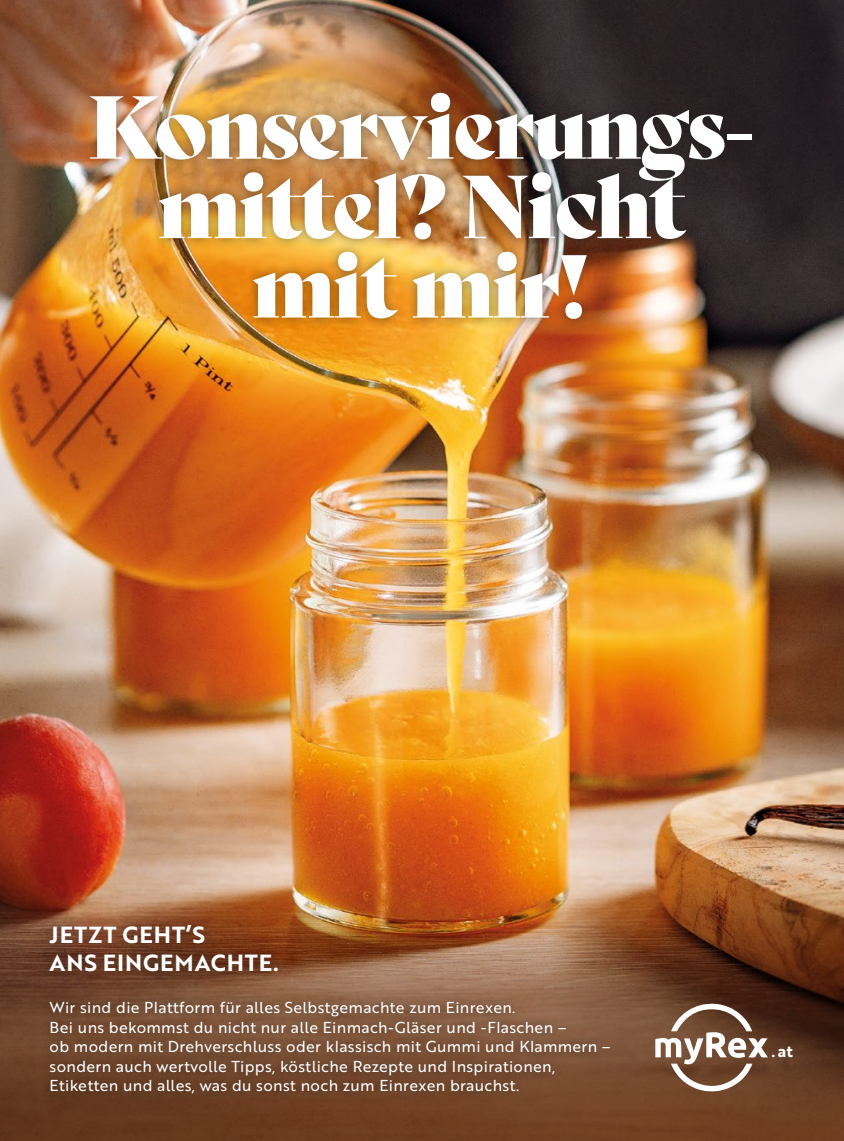
<style>
.page{position:relative;width:844px;height:1141px;background:#fff}
.page>*{position:absolute;margin:0;border:0;box-sizing:border-box;transform-origin:0 0}
.t1{font:86.62px/79.5px "Bely Display";letter-spacing:-.03em;color:#fff;text-align:center}
.t2{font:22.75px/27.3px "Brother 1816 Bold";letter-spacing:.04em;color:#fff}
.t3{font:15.92px "Brother 1816 Bold";color:#fff}
.t4{font:15.4px/19.4px "Brother 1816 Regular";letter-spacing:.02em;color:#fff}
</style>
<div class="page">
<img style="left:0;top:0;width:843px;height:846px">
<div style="left:81px;top:82px;width:681px;height:248px;background:#1d1d1b;opacity:.5"></div>
<img style="left:0;top:846px;width:843px;height:295px">
<div style="left:40px;top:992px;width:579px;height:111px;background:#1d1d1b;opacity:.75"></div>
<div style="left:38px;top:913px;width:251px;height:70px;background:#1d1d1b;opacity:.5"></div>
<svg style="left:655px;top:1004px;width:112px;height:87px"></svg>
<h1 class="t1" style="left:88px;top:80px;width:670px">Konservierungs&shy;mittel? Nicht mit mir!</h1>
<h2 class="t2" style="left:50px;top:921px;width:231px">JETZT GEHT’S<br>ANS EINGEMACHTE.</h2>
<p class="t4" style="left:50px;top:998px;width:562px">Wir sind die Plattform für alles Selbstgemachte zum Einrexen.<br>Bei uns bekommst du nicht nur alle Einmach-Gläser und -Flaschen –<br>ob modern mit Drehverschluss oder klassisch mit Gummi und Klammern – sondern auch wertvolle Tipps, köstliche Rezepte und Inspirationen, Etiketten und alles, was du sonst noch zum Einrexen brauchst.</p>
<p class="t3" style="left:771px;top:1040px;width:23px">.at</p>
</div>
